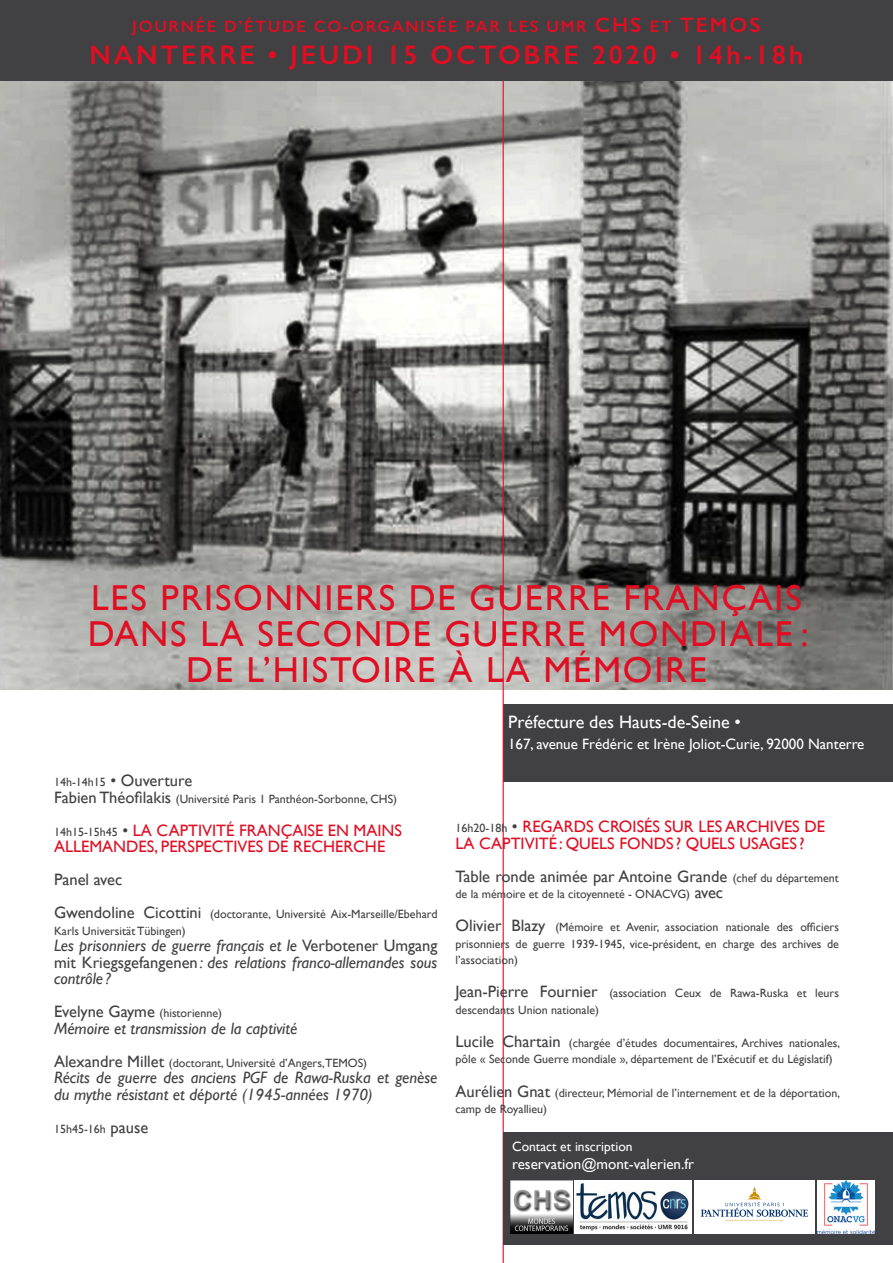
<style>
.page{position:relative;width:893px;height:1263px;background:#fff}
.page>*{position:absolute;margin:0;border:0;box-sizing:border-box;transform-origin:0 0}
.Titre{font:36px/36px "Gill Sans";letter-spacing:.05em;color:#e00e23;text-align:center}
.En-tête_-_Aligner_au{font:600 27px "Gill Sans";letter-spacing:.1em;color:#e00e23}
.t1{font:18px "Gill Sans";color:#fff}
.Corps_de_texte{font:italic 16.5px/16.5px "Gill Sans";color:#414042;text-align:justify}
.Corps_de_texte-2{font:16.5px/16.5px "Gill Sans";color:#e00e23}
.Corps_de_texte-3{font:16.5px "Gill Sans";color:#414042}
.En-tête_-_Aligner_au-2{font:600 16.5px "Gill Sans";letter-spacing:.1em;color:#e00e23}
.t2{font:15px "Gill Sans";color:#fff}
.t3{font:13.5px "Gill Sans";color:#fff}
.Corps_de_texte-4{font:12px/16.5px "Gill Sans";color:#414042}
.s1{font-size:21px}
.s2{font-size:12px}
.s3{font-size:16.5px}
.s4{font-size:12px;color:#414042}
.s5{color:#414042}
.s6{font-style:normal}
</style>
<div class="page">
<img style="left:0;top:81px;width:893px;height:608px">
<div style="left:504px;top:704px;width:389px;height:78px;background:#414042"></div>
<hr style="left:503px;top:0;width:1px;height:1263px;background:#e00e23">
<div style="left:504px;top:1132px;width:389px;height:112px;background:#414042"></div>
<div style="left:0;top:0;width:893px;height:81px;background:#414042"></div>
<img style="left:695px;top:1180px;width:119px;height:54px">
<img style="left:575px;top:1181px;width:116px;height:52px">
<img style="left:510px;top:1180px;width:63px;height:54px">
<img style="left:817px;top:1180px;width:57px;height:54px">
<p class="En-tête_-_Aligner_au-2" style="left:132px;top:16px;width:630px">JOURNÉE D’ÉTUDE CO-ORGANISÉE PAR LES UMR <span class="s1">CHS</span> ET <span class="s1">TEMOS</span></p>
<p class="En-tête_-_Aligner_au" style="left:90px;top:39px;width:715px">NANTERRE • JEUDI 15 OCTOBRE 2020 • 14h-18h</p>
<p class="Titre" style="left:88px;top:579px;width:723px">LES PRISONNIERS DE GUERRE FRANÇAIS<br>DANS LA SECONDE GUERRE MONDIALE :<br>DE L’HISTOIRE À LA MÉMOIRE</p>
<p class="Corps_de_texte-3" style="left:54px;top:771px;width:140px"><span class="s2">14h-14h15</span> • Ouverture</p>
<p class="Corps_de_texte-4" style="left:54px;top:790px;width:345px"><span class="s3">Fabien Théofilakis</span> (Université Paris 1 Panthéon-Sorbonne, CHS)</p>
<p class="Corps_de_texte-2" style="left:54px;top:821px;width:350px"><span class="s4">14h15-15h45</span> <span class="s5">•</span> LA CAPTIVITÉ FRANÇAISE EN MAINS<br>ALLEMANDES, PERSPECTIVES DE RECHERCHE</p>
<p class="Corps_de_texte-3" style="left:54px;top:870px;width:70px">Panel avec</p>
<p class="Corps_de_texte-4" style="left:54px;top:906px;width:385px"><span class="s3">Gwendoline Cicottini</span> (doctorante, Université Aix-Marseille/Ebehard<br>Karls Universität Tübingen)</p>
<p class="Corps_de_texte" style="left:54px;top:937px;width:385px">Les prisonniers de guerre français et le <span class="s6">Verbotener Umgang mit Kriegsgefangenen</span> : des relations franco-allemandes sous contrôle ?</p>
<p class="Corps_de_texte-4" style="left:54px;top:1005px;width:169px"><span class="s3">Evelyne Gayme</span> (historienne)</p>
<p class="Corps_de_texte" style="left:54px;top:1020px;width:245px">Mémoire et transmission de la captivité</p>
<p class="Corps_de_texte-4" style="left:54px;top:1054px;width:315px"><span class="s3">Alexandre Millet</span> (doctorant, Université d’Angers,TEMOS)</p>
<p class="Corps_de_texte" style="left:54px;top:1069px;width:385px">Récits de guerre des anciens PGF de Rawa-Ruska et genèse du mythe résistant et déporté (1945-années 1970)</p>
<p class="Corps_de_texte-4" style="left:54px;top:1120px;width:96px">15h45-16h <span class="s3">pause</span></p>
<p class="t1" style="left:508px;top:712px;width:234px">Préfecture des Hauts-de-Seine •</p>
<p class="t2" style="left:508px;top:735px;width:358px">167, avenue Frédéric et Irène Joliot-Curie, 92000 Nanterre</p>
<p class="Corps_de_texte-2" style="left:455px;top:818px;width:371px"><span class="s4">16h20-18h</span> <span class="s5">•</span> REGARDS CROISÉS SUR LES ARCHIVES DE</p>
<p class="Corps_de_texte-2" style="left:455px;top:835px;width:351px">LA CAPTIVITÉ : QUELS FONDS ? QUELS USAGES ?</p>
<p class="Corps_de_texte-3" style="left:455px;top:867px;width:385px">Table ronde animée par Antoine Grande <span class="s2">(chef du département</span></p>
<p class="Corps_de_texte-4" style="left:455px;top:886px;width:269px">de la mémoire et de la citoyenneté - ONACVG) <span class="s3">avec</span></p>
<p class="Corps_de_texte-4" style="left:455px;top:919px;width:385px;text-align:justify"><span class="s3">Olivier Blazy</span> (Mémoire et Avenir, association nationale des officiers prisonniers de guerre 1939-1945, vice-président, en charge des archives de l’association)</p>
<p class="Corps_de_texte-4" style="left:455px;top:985px;width:385px"><span class="s3">Jean-Pierre Fournier</span> (association Ceux de Rawa-Ruska et leurs descendants Union nationale)</p>
<p class="Corps_de_texte-4" style="left:455px;top:1034px;width:386px"><span class="s3">Lucile Chartain</span> (chargée d’études documentaires, Archives nationales, pôle « Seconde Guerre mondiale », département de l’Exécutif et du Législatif)</p>
<p class="Corps_de_texte-4" style="left:455px;top:1084px;width:386px"><span class="s3">Aurélien Gnat</span> (directeur, Mémorial de l’internement et de la déportation, camp de Royallieu)</p>
<p class="t3" style="left:512px;top:1138px;width:122px">Contact et inscription</p>
<p class="t2" style="left:512px;top:1155px;width:183px">reservation@mont-valerien.fr</p>
</div>
